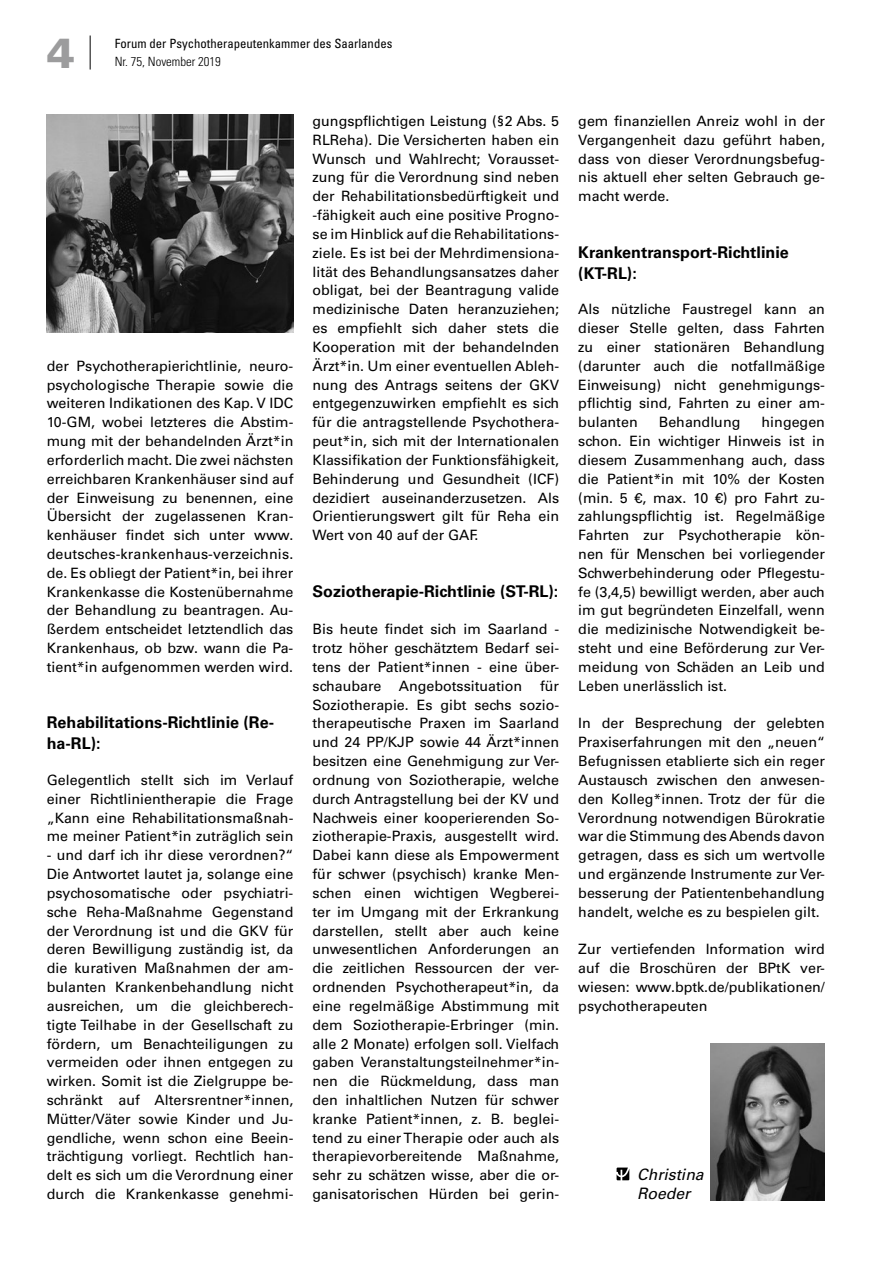
<style>
.page{position:relative;width:893px;height:1263px;background:#fff}
.page>*{position:absolute;margin:0;border:0;box-sizing:border-box;transform-origin:0 0}
.t1{font:900 42px "Univers LT Std";color:#9c9c9d}
.t2{font:700 16.2px/21px "Univers LT Std";color:#000}
.t3{font:italic 15.75px/18.8px "Univers LT Std";color:#000}
.t4{font:14.25px/18.8px "Univers LT Std";color:#000;text-align:justify}
.t5{font:condensed 12.75px "Univers LT Std";color:#000}
.t6{font:300 condensed 12.75px "Univers LT Std";color:#000}
</style>
<div class="page">
<hr style="left:90px;top:36px;width:1px;height:34px;background:#000">
<svg style="left:617px;top:1167px;width:12px;height:13px"></svg>
<img style="left:710px;top:1043px;width:115px;height:157px">
<img style="left:47px;top:115px;width:246px;height:218px">
<h1 class="t1" style="left:47px;top:27px;width:30px">4</h1>
<p class="t5" style="left:115px;top:35px;width:279px">Forum der Psychotherapeutenkammer des Saarlandes</p>
<p class="t6" style="left:115px;top:54px;width:108px">Nr. 75, November 2019</p>
<p class="t4" style="left:47px;top:356px;width:248px">der Psychotherapierichtlinie, neuro&shy;psychologische Therapie sowie die weiteren Indikationen des Kap. V IDC 10-GM, wobei letzteres die Abstim&shy;mung mit der behandelnden Ärzt*in erforderlich macht. Die zwei nächsten erreichbaren Krankenhäuser sind auf der Einweisung zu benennen, eine Übersicht der zugelassenen Kran&shy;kenhäuser findet sich unter www. deutsches-krankenhaus-verzeichnis. de. Es obliegt der Patient*in, bei ihrer Krankenkasse die Kostenübernahme der Behandlung zu beantragen. Au&shy;ßerdem entscheidet letztendlich das Krankenhaus, ob bzw. wann die Pa&shy;tient*in aufgenommen werden wird.</p>
<p class="t2" style="left:47px;top:712px;width:229px">Rehabilitations-Richtlinie (Re&shy;ha-RL):</p>
<p class="t4" style="left:47px;top:771px;width:248px">Gelegentlich stellt sich im Verlauf einer Richtlinientherapie die Frage „Kann eine Rehabilitationsmaßnah&shy;me meiner Patient*in zuträglich sein</p>
<p class="t4" style="left:47px;top:846px;width:248px">- und darf ich ihr diese verordnen?“ Die Antwortet lautet ja, solange eine psychosomatische oder psychiatri&shy;sche Reha-Maßnahme Gegenstand der Verordnung ist und die GKV für deren Bewilligung zuständig ist, da die kurativen Maßnahmen der am&shy;bulanten Krankenbehandlung nicht ausreichen, um die gleichberech&shy;tigte Teilhabe in der Gesellschaft zu fördern, um Benachteiligungen zu vermeiden oder ihnen entgegen zu wirken. Somit ist die Zielgruppe be&shy;schränkt auf Altersrentner*innen, Mütter/Väter sowie Kinder und Ju&shy;gendliche, wenn schon eine Beein&shy;trächtigung vorliegt. Rechtlich han&shy;delt es sich um die Verordnung einer durch die Krankenkasse genehmi-</p>
<p class="t4" style="left:313px;top:112px;width:248px">gungspflichtigen Leistung (§2 Abs. 5<br>RLReha). Die Versicherten haben ein Wunsch und Wahlrecht; Vorausset&shy;zung für die Verordnung sind neben der Rehabilitationsbedürftigkeit und -fähigkeit auch eine positive Progno&shy;se im Hinblick auf die Rehabilitations&shy;ziele. Es ist bei der Mehrdimensiona&shy;lität des Behandlungsansatzes daher obligat, bei der Beantragung valide medizinische Daten heranzuziehen; es empfiehlt sich daher stets die Kooperation mit der behandelnden Ärzt*in. Um einer eventuellen Ableh&shy;nung des Antrags seitens der GKV entgegenzuwirken empfiehlt es sich für die antragstellende Psychothera&shy;peut*in, sich mit der Internationalen Klassifikation der Funktionsfähigkeit, Behinderung und Gesundheit (ICF) dezidiert auseinanderzusetzen. Als Orientierungswert gilt für Reha ein Wert von 40 auf der GAF.</p>
<p class="t2" style="left:313px;top:581px;width:247px">Soziotherapie-Richtlinie (ST-RL):</p>
<p class="t4" style="left:313px;top:620px;width:248px">Bis heute findet sich im Saarland - trotz höher geschätztem Bedarf sei&shy;tens der Patient*innen - eine über&shy;schaubare Angebotssituation</p>
<p class="t4" style="left:313px;top:676px;width:248px;text-indent:228px">für Soziotherapie. Es gibt sechs sozio&shy;therapeutische Praxen im Saarland und 24 PP/KJP sowie 44 Ärzt*innen besitzen eine Genehmigung zur Ver&shy;ordnung von Soziotherapie, welche durch Antragstellung bei der KV und Nachweis einer kooperierenden So&shy;ziotherapie-Praxis, ausgestellt wird.<br>Dabei kann diese als Empowerment für schwer (psychisch) kranke Men&shy;schen einen wichtigen Wegberei&shy;ter im Umgang mit der Erkrankung darstellen, stellt aber auch keine unwesentlichen Anforderungen an die zeitlichen Ressourcen der ver&shy;ordnenden Psychotherapeut*in, da eine regelmäßige Abstimmung mit dem Soziotherapie-Erbringer (min. alle 2 Monate) erfolgen soll. Vielfach gaben Veranstaltungsteilnehmer*in&shy;nen die Rückmeldung, dass man den inhaltlichen Nutzen für schwer kranke Patient*innen, z. B. beglei&shy;tend zu einer Therapie oder auch als therapievorbereitende Maßnahme, sehr zu schätzen wisse, aber die or&shy;ganisatorischen Hürden bei gerin-</p>
<p class="t4" style="left:578px;top:112px;width:248px">gem finanziellen Anreiz wohl in der Vergangenheit dazu geführt haben, dass von dieser Verordnungsbefug&shy;nis aktuell eher selten Gebrauch ge&shy;macht werde.</p>
<p class="t2" style="left:578px;top:242px;width:212px">Krankentransport-Richtlinie (KT-RL):</p>
<p class="t4" style="left:578px;top:300px;width:248px">Als nützliche Faustregel kann an dieser Stelle gelten, dass Fahrten zu einer stationären Behandlung (darunter auch die notfallmäßige Einweisung) nicht genehmigungs&shy;pflichtig sind, Fahrten zu einer am&shy;bulanten</p>
<p class="t4" style="left:659px;top:413px;width:83px">Behandlung</p>
<p class="t4" style="left:578px;top:413px;width:248px;text-indent:183px">hingegen schon. Ein wichtiger Hinweis ist in diesem Zusammenhang auch, dass die Patient*in mit 10% der Kosten (min. 5 €, max. 10 €) pro Fahrt zu&shy;zahlungspflichtig ist. Regelmäßige Fahrten zur Psychotherapie kön&shy;nen für Menschen bei vorliegender Schwerbehinderung oder Pflegestu&shy;fe (3,4,5) bewilligt werden, aber auch im gut begründeten Einzelfall, wenn die medizinische Notwendigkeit be&shy;steht und eine Beförderung zur Ver&shy;meidung von Schäden an Leib und Leben unerlässlich ist.</p>
<p class="t4" style="left:578px;top:714px;width:248px">In der Besprechung der gelebten Praxiserfahrungen mit den „neuen“ Befugnissen etablierte sich ein reger Austausch zwischen den anwesen&shy;den Kolleg*innen. Trotz der für die Verordnung notwendigen Bürokratie war die Stimmung des Abends davon getragen, dass es sich um wertvolle und ergänzende Instrumente zur Ver&shy;besserung der Patientenbehandlung handelt, welche es zu bespielen gilt.</p>
<p class="t4" style="left:578px;top:940px;width:248px">Zur vertiefenden Information wird auf die Broschüren der BPtK ver&shy;wiesen: www.bptk.de/publikationen/ psychotherapeuten</p>
<p class="t3" style="left:637px;top:1165px;width:68px">Christina<br>Roeder</p>
</div>
